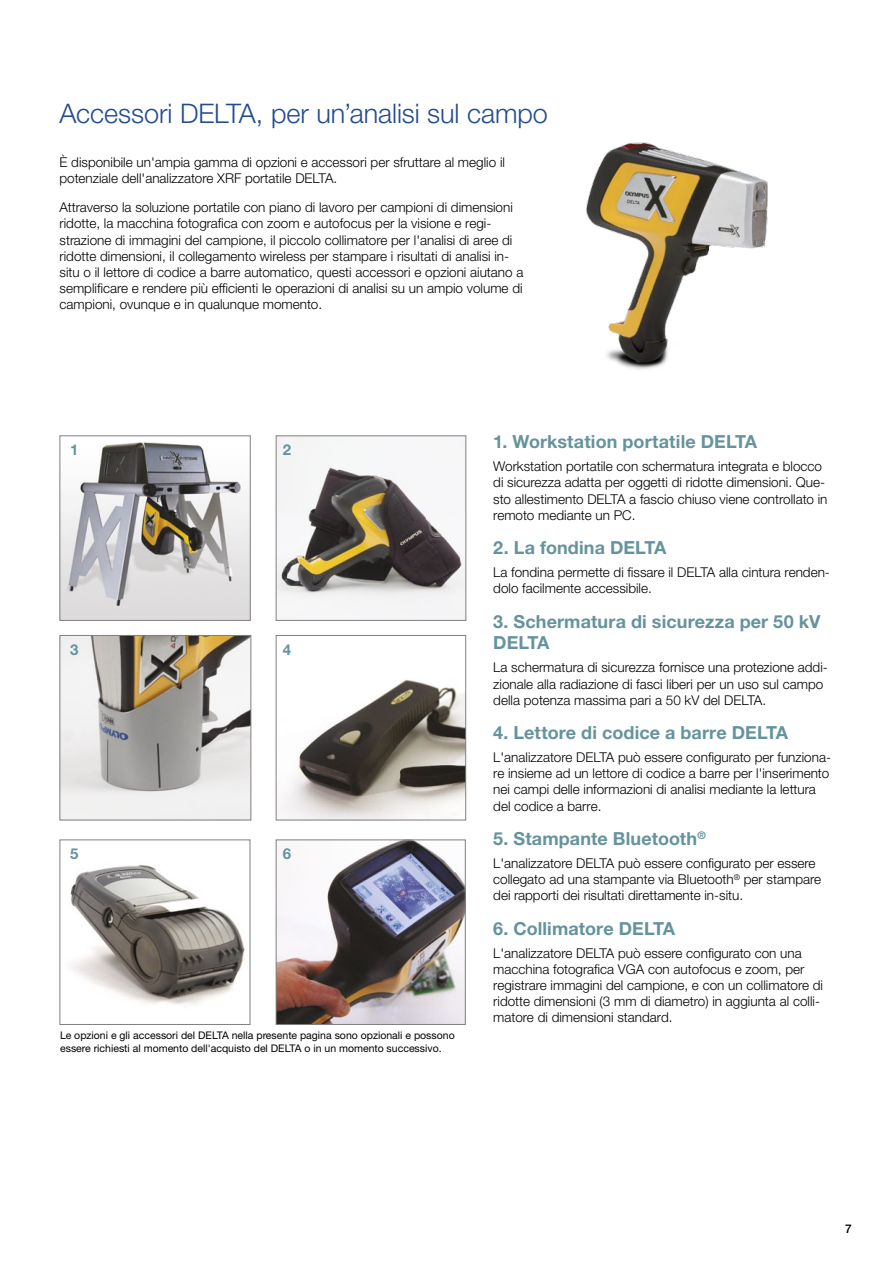
<style>
.page{position:relative;width:893px;height:1263px;background:#fff}
.page>*{position:absolute;margin:0;border:0;box-sizing:border-box;transform-origin:0 0}
.Title_2{font:300 27px "Helvetica Neue LTW1 G";letter-spacing:-.005em;color:#234c90}
.Title_3{font:700 18px/21.6px "Helvetica Neue LTW1 G";letter-spacing:.005em;color:#65939d}
.t1{font:700 15px "Helvetica Neue LTW1 G";color:#65939d}
.Text{font:300 13.5px/16.2px "Helvetica Neue LTW1 G";color:#000}
.t2{font:500 12px "Helvetica Neue LTW1 G";color:#000}
.t3{font:10.5px/12.6px "Helvetica Neue LTW1 G";color:#000}
</style>
<div class="page">
<img style="left:62px;top:442px;width:187px;height:177px">
<div style="left:60px;top:435px;width:191px;height:186px;border:1px solid #808080"></div>
<img style="left:586px;top:142px;width:182px;height:227px">
<img style="left:70px;top:864px;width:175px;height:141px">
<div style="left:60px;top:839px;width:190px;height:186px;border:1px solid #808080"></div>
<img style="left:278px;top:437px;width:186px;height:182px">
<div style="left:276px;top:435px;width:190px;height:186px;border:1px solid #808080"></div>
<img style="left:62px;top:637px;width:187px;height:181px">
<div style="left:60px;top:635px;width:191px;height:185px;border:1px solid #808080"></div>
<img style="left:281px;top:679px;width:183px;height:139px">
<div style="left:276px;top:635px;width:190px;height:185px;border:1px solid #808080"></div>
<img style="left:278px;top:841px;width:186px;height:182px">
<div style="left:276px;top:839px;width:190px;height:186px;border:1px solid #808080"></div>
<p class="Title_2" style="left:60px;top:97px;width:490px">Accessori DELTA, per un’analisi sul campo</p>
<p class="Text" style="left:60px;top:154px;width:447px">È disponibile un'ampia gamma di opzioni e accessori per sfruttare al meglio il potenziale dell'analizzatore XRF portatile DELTA.</p>
<p class="Text" style="left:60px;top:199px;width:465px">Attraverso la soluzione portatile con piano di lavoro per campioni di dimensioni ridotte, la macchina fotografica con zoom e autofocus per la visione e regi&shy;strazione di immagini del campione, il piccolo collimatore per l'analisi di aree di ridotte dimensioni, il collegamento wireless per stampare i risultati di analisi in&shy;situ o il lettore di codice a barre automatico, questi accessori e opzioni aiutano a semplificare e rendere più efficienti le operazioni di analisi su un ampio volume di campioni, ovunque e in qualunque momento.</p>
<p class="t1" style="left:70px;top:441px;width:10px">1</p>
<p class="t1" style="left:283px;top:441px;width:10px">2</p>
<p class="Title_3" style="left:282px;top:638px;width:12px">3</p>
<p class="t1" style="left:70px;top:640px;width:10px">3</p>
<p class="t1" style="left:283px;top:640px;width:10px">4</p>
<p class="t1" style="left:70px;top:844px;width:10px">5</p>
<p class="t1" style="left:283px;top:844px;width:10px">6</p>
<p class="t3" style="left:60px;top:1029px;width:396px">Le opzioni e gli accessori del DELTA nella presente pagina sono opzionali e possono essere richiesti al momento dell'acquisto del DELTA o in un momento successivo.</p>
<p class="Title_3" style="left:493px;top:431px;width:265px">1. Workstation portatile DELTA</p>
<p class="Text" style="left:493px;top:458px;width:336px">Workstation portatile con schermatura integrata e blocco di sicurezza adatta per oggetti di ridotte dimensioni. Que&shy;sto allestimento DELTA a fascio chiuso viene controllato in remoto mediante un PC.</p>
<p class="Title_3" style="left:493px;top:537px;width:175px">2. La fondina DELTA</p>
<p class="Text" style="left:493px;top:564px;width:338px">La fondina permette di fissare il DELTA alla cintura renden&shy;dolo facilmente accessibile.</p>
<p class="Title_3" style="left:493px;top:610px;width:329px">3. Schermatura di sicurezza per 50 kV<br>DELTA</p>
<p class="Text" style="left:493px;top:659px;width:336px">La schermatura di sicurezza fornisce una protezione addi&shy;zionale alla radiazione di fasci liberi per un uso sul campo della potenza massima pari a 50 kV del DELTA.</p>
<p class="Title_3" style="left:493px;top:722px;width:296px">4. Lettore di codice a barre DELTA</p>
<p class="Text" style="left:493px;top:749px;width:339px">L'analizzatore DELTA può essere configurato per funziona&shy;re insieme ad un lettore di codice a barre per l'inserimento nei campi delle informazioni di analisi mediante la lettura del codice a barre.</p>
<p class="Title_3" style="left:493px;top:828px;width:214px">5. Stampante Bluetooth<sup>®</sup></p>
<p class="Text" style="left:493px;top:855px;width:329px">L'analizzatore DELTA può essere configurato per essere collegato ad una stampante via Bluetooth<sup>®</sup> per stampare dei rapporti dei risultati direttamente in-situ.</p>
<p class="Title_3" style="left:493px;top:917px;width:183px">6. Collimatore DELTA</p>
<p class="Text" style="left:493px;top:945px;width:331px">L'analizzatore DELTA può essere configurato con una macchina fotografica VGA con autofocus e zoom, per registrare immagini del campione, e con un collimatore di ridotte dimensioni (3 mm di diametro) in aggiunta al colli&shy;matore di dimensioni standard.</p>
<p class="t2" style="left:845px;top:1222px;width:8px">7</p>
</div>
